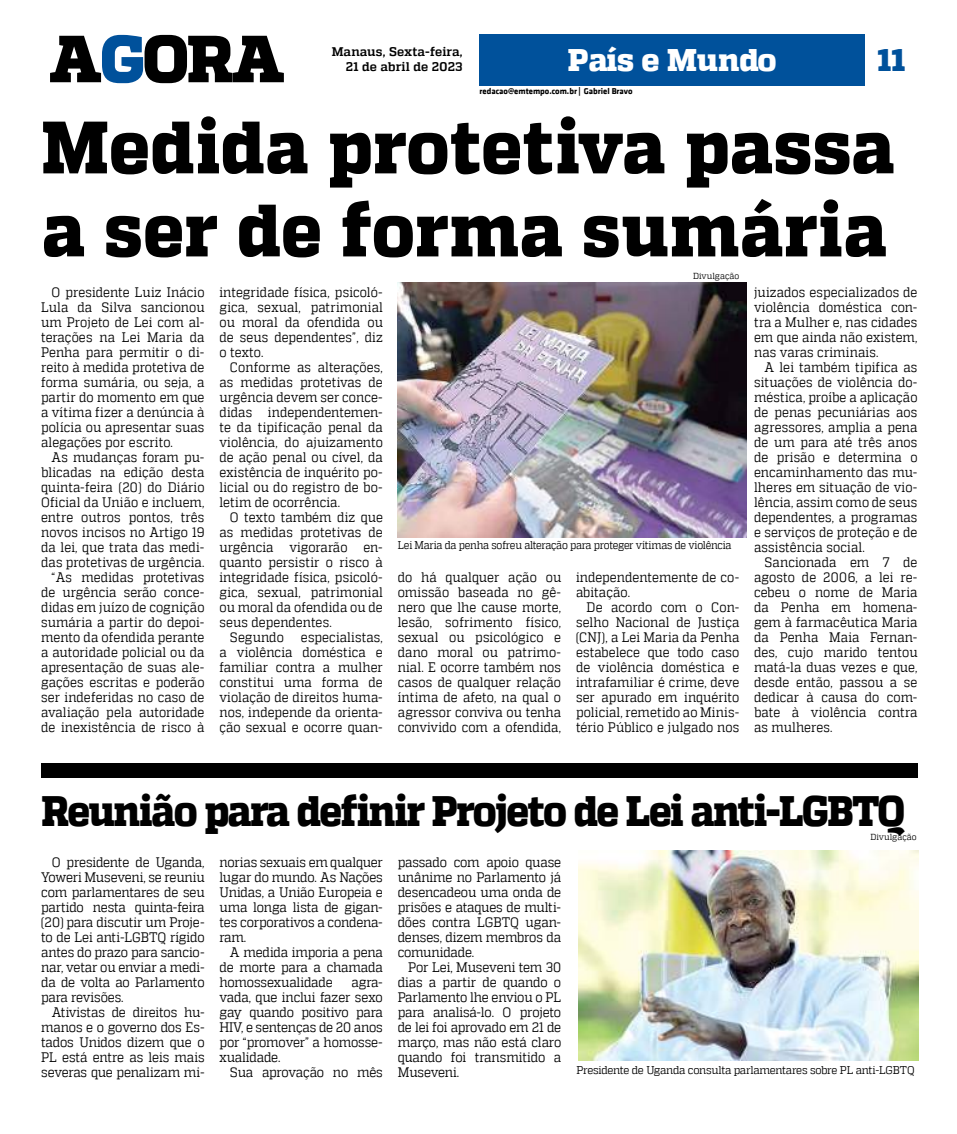
<style>
.page{position:relative;width:957px;height:1134px;background:#fff}
.page>*{position:absolute;margin:0;border:0;box-sizing:border-box;transform-origin:0 0}
.t1{font:800 74px/83px "MW Quadon";letter-spacing:.005em;color:#000;scale:.94 1}
.t2{font:800 42.5px "MW Quadon";letter-spacing:-.04em;color:#000;scale:.91 1}
.t3{font:800 31.25px "MW Quadon";color:#fff}
.t4{font:800 31.25px "MW Quadon";color:#00519b}
.t5{font:13.75px/15px "MW Quadon";letter-spacing:.005em;color:#000;text-align:justify;scale:.89 1}
.t6{font:13.75px/15px "MW Quadon";letter-spacing:.005em;color:#000;text-align:justify;scale:.9 1}
.t7{font:13.75px "MW Quadon";letter-spacing:-.015em;color:#000;scale:.9 1}
.t8{font:700 12.5px/15px "MW Quadon";letter-spacing:.015em;color:#000;text-align:right}
.t9{font:11.25px "MW Quadon";letter-spacing:-.025em;color:#000;scale:.89 1}
.t10{font:11.25px "MW Quadon";letter-spacing:-.025em;color:#000;scale:.94 1}
.t11{font:700 8.75px "MW Klavika Bd";color:#000}
.t12{font:8.75px "MW Quadon";letter-spacing:.005em;color:#000;scale:.94 1}
</style>
<div class="page">
<div style="left:479px;top:34px;width:386px;height:52px;background:#00519b"></div>
<svg style="left:50px;top:35px;width:234px;height:48px"></svg>
<div style="left:42px;top:763px;width:875px;height:15px;background:#000"></div>
<img style="left:578px;top:850px;width:340px;height:210px">
<img style="left:398px;top:282px;width:348px;height:255px">
<p class="t8" style="left:332px;top:45px;width:132px">Manaus, Sexta-feira,<br>21 de abril de 2023</p>
<h3 class="t3" style="left:568px;top:42px;width:210px">País e Mundo</h3>
<h3 class="t4" style="left:877px;top:42px;width:29px">11</h3>
<p class="t11" style="left:479px;top:84px;width:155px">redacao@emtempo.com.br | Gabriel Bravo</p>
<h1 class="t1" style="left:42px;top:108px;width:909px">Medida protetiva passa a ser de forma sumária</h1>
<p class="t12" style="left:693px;top:271px;width:51px">Divulgação</p>
<p class="t5" style="left:41px;top:285px;width:185px;text-indent:11px">O presidente Luiz Inácio Lula da Silva sancionou um Projeto de Lei com al&shy;terações na Lei Maria da Penha para permitir o di&shy;reito à medida protetiva de forma sumária, ou seja, a partir do momento em que a vítima fizer a denúncia à polícia ou apresentar suas alegações por escrito.</p>
<p class="t5" style="left:41px;top:450px;width:185px;text-align:right">As mudanças foram pu&shy;blicadas na edição desta quinta-feira (20) do Diário<br>Oficial da União e incluem, entre outros pontos, três novos incisos no Artigo 19 da lei, que trata das medi&shy;das protetivas de urgência. “As medidas protetivas de urgência serão conce&shy;didas em juízo de cognição sumária a partir do depoi&shy;mento da ofendida perante a autoridade policial ou da apresentação de suas ale&shy;gações escritas e poderão ser indeferidas no caso de avaliação pela autoridade de inexistência de risco à</p>
<p class="t5" style="left:219px;top:285px;width:185px">integridade física, psicoló&shy;gica, sexual, patrimonial ou moral da ofendida ou de seus dependentes”, diz o texto.</p>
<p class="t5" style="left:219px;top:360px;width:185px;text-indent:11px">Conforme as alterações, as medidas protetivas de urgência devem ser conce&shy;didas independentemen&shy;te da tipificação penal da violência, do ajuizamento de ação penal ou cível, da existência de inquérito po&shy;licial ou do registro de bo&shy;letim de ocorrência.</p>
<p class="t5" style="left:219px;top:510px;width:185px;text-indent:11px">O texto também diz que as medidas protetivas de urgência vigorarão en&shy;quanto persistir o risco à integridade física, psicoló&shy;gica, sexual, patrimonial ou moral da ofendida ou de seus dependentes.</p>
<p class="t5" style="left:219px;top:630px;width:185px;text-indent:11px">Segundo especialistas, a violência doméstica e familiar contra a mulher constitui uma forma de violação de direitos huma&shy;nos, independe da orienta&shy;ção sexual e ocorre quan-</p>
<p class="t9" style="left:398px;top:539px;width:376px">Lei Maria da penha sofreu alteração para proteger vítimas de violência</p>
<p class="t5" style="left:398px;top:570px;width:185px">do há qualquer ação ou omissão baseada no gê&shy;nero que lhe cause morte, lesão, sofrimento físico, sexual ou psicológico e dano moral ou patrimo&shy;nial. E ocorre também nos casos de qualquer relação íntima de afeto, na qual o agressor conviva ou tenha convivido com a ofendida,</p>
<p class="t5" style="left:576px;top:570px;width:185px">independentemente de co&shy;abitação.</p>
<p class="t5" style="left:576px;top:600px;width:185px;text-indent:11px">De acordo com o Con&shy;selho Nacional de Justiça (CNJ), a Lei Maria da Penha estabelece que todo caso de violência doméstica e intrafamiliar é crime, deve ser apurado em inquérito policial, remetido ao Minis&shy;tério Público e julgado nos</p>
<p class="t5" style="left:754px;top:285px;width:185px">juizados especializados de violência doméstica con&shy;tra a Mulher e, nas cidades em que ainda não existem, nas varas criminais.</p>
<p class="t5" style="left:754px;top:360px;width:185px;text-indent:11px">A lei também tipifica as situações de violência do&shy;méstica, proíbe a aplicação de penas pecuniárias aos agressores, amplia a pena de um para até três anos de prisão e determina o encaminhamento das mu&shy;lheres em situação de vio&shy;lência, assim como de seus dependentes, a programas e serviços de proteção e de assistência social.</p>
<p class="t5" style="left:754px;top:555px;width:185px;text-indent:11px">Sancionada em 7 de agosto de 2006, a lei re&shy;cebeu o nome de Maria da Penha em homena&shy;gem à farmacêutica Maria da Penha Maia Fernan&shy;des, cujo marido tentou matá-la duas vezes e que, desde então, passou a se dedicar à causa do com&shy;bate à violência contra as mulheres.</p>
<h2 class="t2" style="left:42px;top:786px;width:950px">Reunião para definir Projeto de Lei anti-LGBTQ</h2>
<p class="t12" style="left:870px;top:831px;width:51px">Divulgação</p>
<p class="t6" style="left:41px;top:854px;width:183px;text-indent:11px">O presidente de Uganda, Yoweri Museveni, se reuniu com parlamentares de seu partido nesta quinta-feira (20) para discutir um Proje&shy;to de Lei anti-LGBTQ rígido antes do prazo para sancio&shy;nar, vetar ou enviar a medi&shy;da de volta ao Parlamento para revisões.</p>
<p class="t6" style="left:41px;top:1004px;width:183px;text-indent:11px">Ativistas de direitos hu&shy;manos e o governo dos Es&shy;tados Unidos dizem que o PL está entre as leis mais severas que penalizam mi-</p>
<p class="t6" style="left:219px;top:855px;width:183px">norias sexuais em qualquer lugar do mundo. As Nações Unidas, a União Europeia e uma longa lista de gigan&shy;tes corporativos a condena&shy;ram.</p>
<p class="t6" style="left:219px;top:944px;width:183px;text-indent:11px">A medida imporia a pena de morte para a chamada homossexualidade</p>
<p class="t6" style="left:398px;top:855px;width:183px">passado com apoio quase unânime no Parlamento já desencadeou uma onda de prisões e ataques de multi&shy;dões contra LGBTQ ugan&shy;denses, dizem membros da comunidade.</p>
<p class="t6" style="left:398px;top:960px;width:183px;text-indent:11px">Por Lei, Museveni tem 30 dias a partir de quando o Parlamento lhe enviou o PL para analisá-lo. O projeto de lei foi aprovado em 21 de março, mas não está claro quando foi transmitido a Museveni.</p>
<p class="t6" style="left:219px;top:974px;width:183px;text-indent:132px">agra&shy;vada, que inclui fazer sexo gay quando positivo para HIV, e sentenças de 20 anos por “promover” a homosse&shy;xualidade.</p>
<p class="t7" style="left:230px;top:1064px;width:171px">Sua aprovação no mês</p>
<p class="t10" style="left:576px;top:1063px;width:361px">Presidente de Uganda consulta parlamentares sobre PL anti-LGBTQ</p>
</div>
